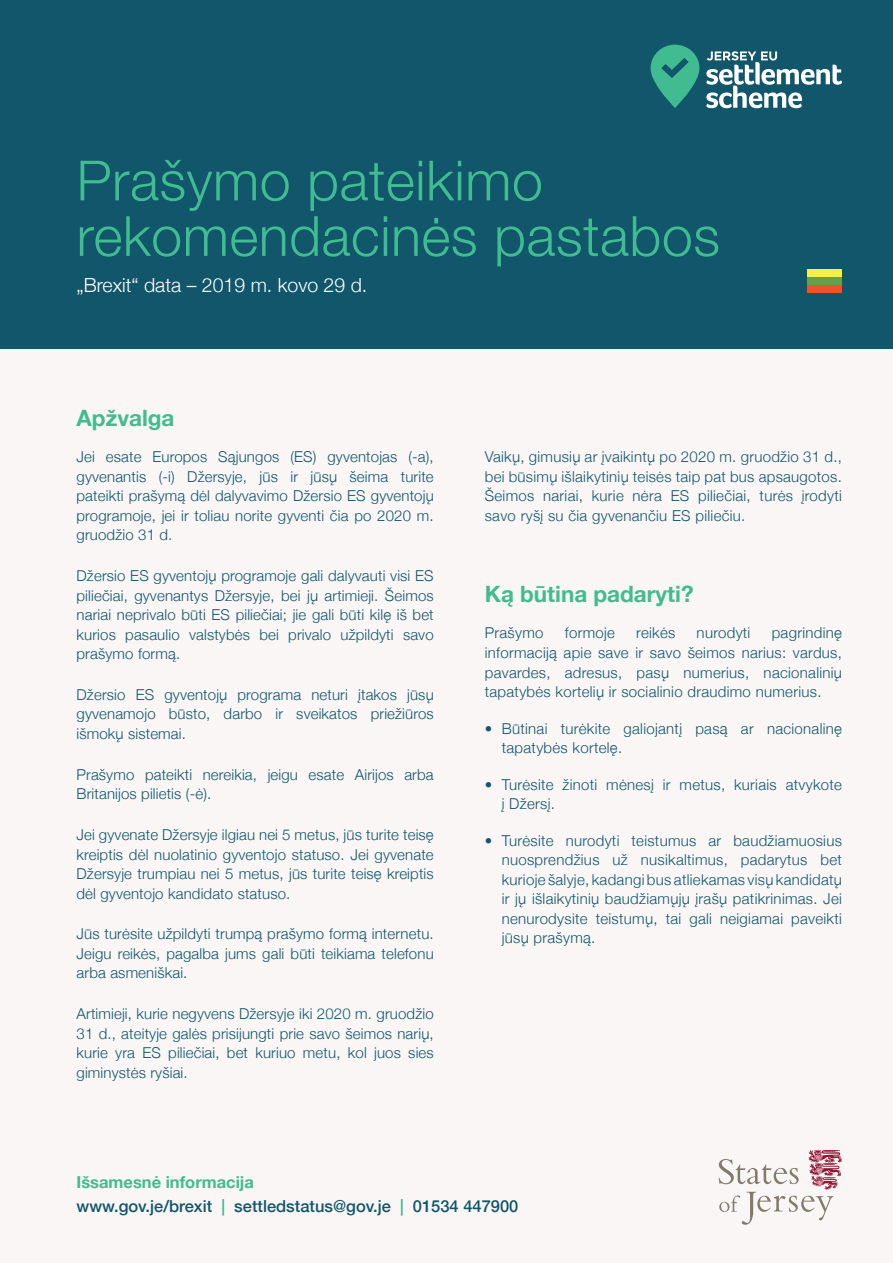
<style>
.page{position:relative;width:893px;height:1263px;background:#faf6f6}
.page>*{position:absolute;margin:0;border:0;box-sizing:border-box;transform-origin:0 0}
.t1{font:300 55.5px/55.5px "Helvetica Neue";letter-spacing:.01em;color:#40bc90}
.t2{font:700 22.5px "Helvetica Neue";color:#40bc90}
.t3{font:300 19.5px "Helvetica Neue";color:#fff}
.t4{font:500 16.5px/24px "Helvetica Neue";color:#11566b}
.t5{font:300 15px/19.5px "Helvetica Neue";letter-spacing:.01em;color:#11566b;text-align:justify}
.s1{font-weight:700;color:#40bc90}
.s2{color:#40bc90}
</style>
<div class="page">
<div style="left:0;top:0;width:893px;height:349px;background:#11566b"></div>
<svg style="left:651px;top:45px;width:48px;height:63px"></svg>
<svg style="left:706px;top:51px;width:136px;height:57px"></svg>
<svg style="left:719px;top:1150px;width:123px;height:75px"></svg>
<div style="left:808px;top:285px;width:34px;height:8px;background:#f0502a"></div>
<div style="left:808px;top:277px;width:34px;height:8px;background:#64a148"></div>
<div style="left:808px;top:269px;width:34px;height:8px;background:#f7ed4c"></div>
<h1 class="t1" style="left:77px;top:149px;width:645px">Prašymo pateikimo rekomendacinės pastabos</h1>
<h3 class="t3" style="left:77px;top:269px;width:292px">„Brexit“ data – 2019 m. kovo 29 d.</h3>
<h2 class="t2" style="left:77px;top:400px;width:99px">Apžvalga</h2>
<p class="t5" style="left:77px;top:446px;width:359px">Jei esate Europos Sąjungos (ES) gyventojas (-a), gyvenantis (-i) Džersyje, jūs ir jūsų šeima turite pateikti prašymą dėl dalyvavimo Džersio ES gyventojų programoje, jei ir toliau norite gyventi čia po 2020 m. gruodžio 31 d.</p>
<p class="t5" style="left:77px;top:565px;width:359px">Džersio ES gyventojų programoje gali dalyvauti visi ES piliečiai, gyvenantys Džersyje, bei jų artimieji. Šeimos nariai neprivalo būti ES piliečiai; jie gali būti kilę iš bet kurios pasaulio valstybės bei privalo užpildyti savo prašymo formą.</p>
<p class="t5" style="left:77px;top:684px;width:359px">Džersio ES gyventojų programa neturi įtakos jūsų gyvenamojo būsto, darbo ir sveikatos priežiūros išmokų sistemai.</p>
<p class="t5" style="left:77px;top:763px;width:359px">Prašymo pateikti nereikia, jeigu esate Airijos arba<br>Britanijos pilietis (-ė).</p>
<p class="t5" style="left:77px;top:824px;width:359px">Jei gyvenate Džersyje ilgiau nei 5 metus, jūs turite teisę kreiptis dėl nuolatinio gyventojo statuso. Jei gyvenate Džersyje trumpiau nei 5 metus, jūs turite teisę kreiptis dėl gyventojo kandidato statuso.</p>
<p class="t5" style="left:77px;top:923px;width:359px">Jūs turėsite užpildyti trumpą prašymo formą internetu.<br>Jeigu reikės, pagalba jums gali būti teikiama telefonu arba asmeniškai.</p>
<p class="t5" style="left:77px;top:1003px;width:359px">Artimieji, kurie negyvens Džersyje iki 2020 m. gruodžio 31 d., ateityje galės prisijungti prie savo šeimos narių, kurie yra ES piliečiai, bet kuriuo metu, kol juos sies giminystės ryšiai.</p>
<p class="t5" style="left:485px;top:446px;width:359px">Vaikų, gimusių ar įvaikintų po 2020 m. gruodžio 31 d., bei būsimų išlaikytinių teisės taip pat bus apsaugotos.<br>Šeimos nariai, kurie nėra ES piliečiai, turės įrodyti savo ryšį su čia gyvenančiu ES piliečiu.</p>
<h2 class="t2" style="left:485px;top:576px;width:210px">Ką būtina padaryti?</h2>
<p class="t5" style="left:485px;top:622px;width:60px">Prašymo</p>
<p class="t5" style="left:565px;top:622px;width:52px">formoje</p>
<p class="t5" style="left:636px;top:622px;width:41px">reikės</p>
<p class="t5" style="left:697px;top:622px;width:55px">nurodyti</p>
<p class="t5" style="left:485px;top:622px;width:359px;text-indent:287px">pagrindinę informaciją apie save ir savo šeimos narius: vardus, pavardes, adresus, pasų numerius, nacionalinių tapatybės kortelių ir socialinio draudimo numerius.</p>
<p class="t5" style="left:502px;top:717px;width:342px;text-indent:-17px">• Būtinai turėkite galiojantį pasą ar nacionalinę tapatybės kortelę.</p>
<p class="t5" style="left:502px;top:773px;width:342px;text-indent:-17px">• Turėsite žinoti mėnesį ir metus, kuriais atvykote į Džersį.</p>
<p class="t5" style="left:502px;top:829px;width:342px;text-indent:-17px">• Turėsite nurodyti teistumus ar baudžiamuosius nuosprendžius už nusikaltimus, padarytus bet kurioje šalyje, kadangi bus atliekamas visų kandidatų ir jų išlaikytinių baudžiamųjų įrašų patikrinimas. Jei nenurodysite teistumų, tai gali neigiamai paveikti jūsų prašymą.</p>
<p class="t4" style="left:77px;top:1168px;width:443px"><span class="s1">Išsamesnė informacija<br></span>www.gov.je/brexit <span class="s2">|</span> settledstatus@gov.je <span class="s2">|</span> 01534 447900</p>
</div>
